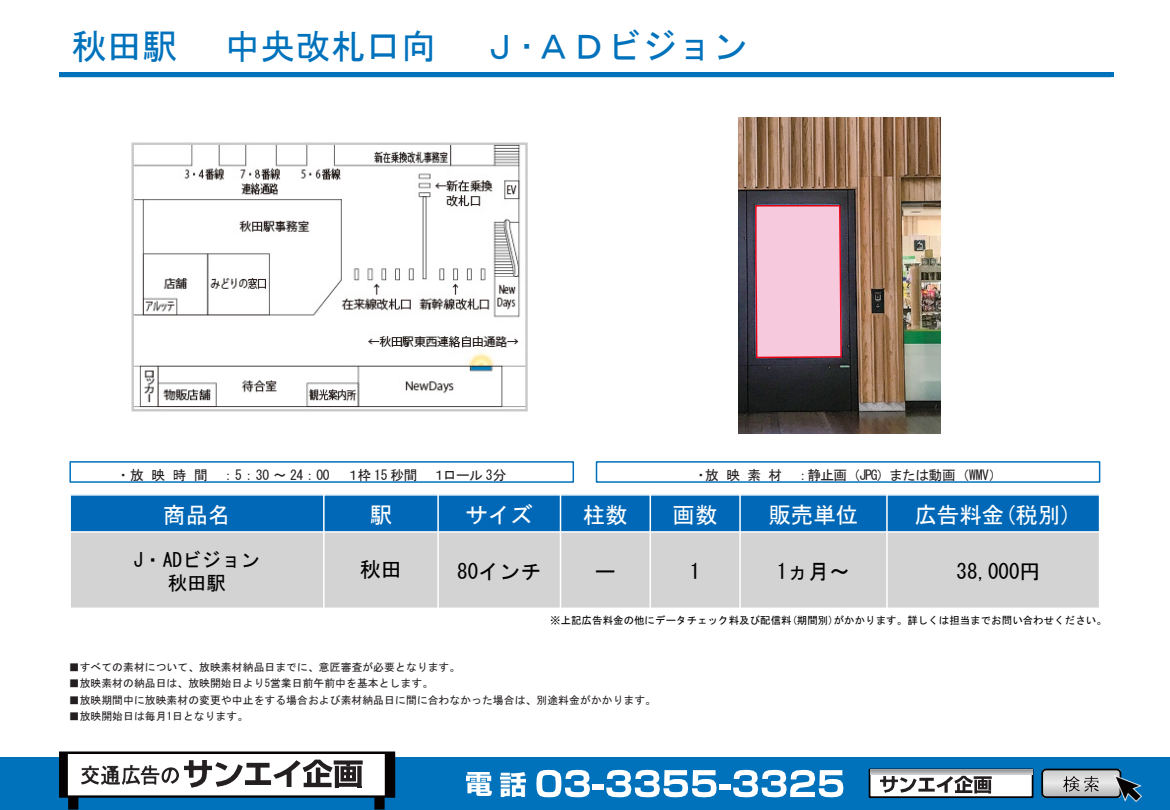
<style>
.page{position:relative;width:1170px;height:810px;background:#fff}
.page>*{position:absolute;margin:0;border:0;box-sizing:border-box;transform-origin:0 0}
.t1{font:35.25px "MS P Gothic";color:#0072bc}
.t2{font:35.25px "MS Gothic";color:#0072bc}
.t3{font:22.5px "MS Gothic";color:#fff}
.t4{font:21px "MS Gothic";letter-spacing:-.005em;color:#000}
.t5{font:21px "MS P Gothic";color:#000}
.t6{font:19.5px "MS Gothic";color:#000}
.t7{font:13.65px "MS Gothic";letter-spacing:-.025em;color:#231f20}
.t8{font:10.8px "MS Gothic";color:#231f20}
.t9{font:10.5px "MS Gothic";color:#000}
</style>
<div class="page">
<div style="left:0;top:758px;width:1170px;height:52px;background:#0072bc"></div>
<img style="left:467px;top:773px;width:24px;height:23px">
<img style="left:501px;top:772px;width:25px;height:24px">
<svg style="left:536px;top:770px;width:54px;height:27px"></svg>
<div style="left:593px;top:784px;width:11px;height:6px;background:#fff"></div>
<svg style="left:606px;top:770px;width:111px;height:27px"></svg>
<div style="left:719px;top:784px;width:12px;height:6px;background:#fff"></div>
<svg style="left:733px;top:770px;width:110px;height:27px"></svg>
<svg style="left:59px;top:752px;width:336px;height:58px"></svg>
<svg style="left:1041px;top:768px;width:81px;height:31px;background:#9fa7ad"></svg>
<img style="left:1064px;top:776px;width:15px;height:15px">
<img style="left:1085px;top:776px;width:14px;height:15px">
<div style="left:870px;top:770px;width:163px;height:27px;background:#fff"></div>
<div style="left:869px;top:769px;width:164px;height:29px;border:2px solid #050100"></div>
<img style="left:870px;top:770px;width:163px;height:4px">
<img style="left:1115px;top:776px;width:26px;height:26px">
<img style="left:881px;top:777px;width:17px;height:16px">
<svg style="left:900px;top:776px;width:92px;height:18px"></svg>
<img style="left:81px;top:765px;width:97px;height:19px">
<div style="left:596px;top:461px;width:504px;height:22px;border:2px solid #0072bc"></div>
<div style="left:69px;top:461px;width:505px;height:22px;border:2px solid #0072bc"></div>
<img style="left:131px;top:142px;width:396px;height:270px">
<div style="left:70px;top:495px;width:254px;height:37px;background:#0068b7"></div>
<div style="left:324px;top:495px;width:114px;height:37px;background:#0068b7"></div>
<div style="left:438px;top:495px;width:123px;height:37px;background:#0068b7"></div>
<div style="left:561px;top:495px;width:89px;height:37px;background:#0068b7"></div>
<div style="left:650px;top:495px;width:90px;height:37px;background:#0068b7"></div>
<div style="left:740px;top:495px;width:147px;height:37px;background:#0068b7"></div>
<div style="left:887px;top:495px;width:213px;height:37px;background:#0068b7"></div>
<div style="left:70px;top:532px;width:254px;height:76px;background:#d3d3d4"></div>
<div style="left:324px;top:532px;width:114px;height:76px;background:#d3d3d4"></div>
<div style="left:438px;top:532px;width:123px;height:76px;background:#d3d3d4"></div>
<div style="left:561px;top:532px;width:89px;height:76px;background:#d3d3d4"></div>
<div style="left:650px;top:532px;width:90px;height:76px;background:#d3d3d4"></div>
<div style="left:740px;top:532px;width:147px;height:76px;background:#d3d3d4"></div>
<div style="left:887px;top:532px;width:213px;height:76px;background:#d3d3d4"></div>
<hr style="left:323px;top:494px;width:2px;height:115px;background:#fff">
<hr style="left:437px;top:494px;width:2px;height:115px;background:#fff">
<hr style="left:560px;top:494px;width:1px;height:115px;background:#fff">
<hr style="left:650px;top:494px;width:1px;height:115px;background:#fff">
<hr style="left:739px;top:494px;width:2px;height:115px;background:#fff">
<hr style="left:886px;top:494px;width:2px;height:115px;background:#fff">
<hr style="left:69px;top:531px;width:1031px;height:2px;background:#fff">
<hr style="left:69px;top:494px;width:2px;height:115px;background:#fff">
<hr style="left:1099px;top:494px;width:1px;height:115px;background:#fff">
<hr style="left:69px;top:494px;width:1031px;height:2px;background:#fff">
<hr style="left:60px;top:73px;width:1054px;height:4px;background:#0072bc">
<img style="left:738px;top:117px;width:203px;height:316px">
<svg style="left:754px;top:204px;width:89px;height:155px;background:#edb8cc"></svg>
<h1 class="t1" style="left:72px;top:29px;width:107px">秋田駅</h1>
<h1 class="t1" style="left:225px;top:29px;width:213px">中央改札口向</h1>
<h1 class="t2" style="left:483px;top:29px;width:266px">Ｊ･ＡＤビジョン</h1>
<p class="t7" style="left:117px;top:468px;width:391px">・放映時間 ：5：30 ～ 24：00 １枠 15 秒間 １ロール 3分</p>
<p class="t7" style="left:694px;top:468px;width:310px">・放映素材 ：静止画（JPG）または動画（WMV）</p>
<p class="t3" style="left:163px;top:503px;width:69px">商品名</p>
<p class="t3" style="left:370px;top:503px;width:24px">駅</p>
<p class="t3" style="left:465px;top:503px;width:69px">サイズ</p>
<p class="t3" style="left:583px;top:503px;width:46px">柱数</p>
<p class="t3" style="left:673px;top:503px;width:46px">画数</p>
<p class="t3" style="left:768px;top:503px;width:91px">販売単位</p>
<p class="t3" style="left:914px;top:503px;width:159px">広告料金(税別)</p>
<p class="t6" style="left:134px;top:550px;width:128px">J・ADビジョン</p>
<p class="t6" style="left:168px;top:574px;width:60px">秋田駅</p>
<p class="t5" style="left:360px;top:559px;width:44px">秋田</p>
<p class="t4" style="left:457px;top:561px;width:86px">80インチ</p>
<p class="t4" style="left:595px;top:561px;width:23px">ー</p>
<p class="t4" style="left:690px;top:561px;width:12px">1</p>
<p class="t4" style="left:777px;top:561px;width:75px">1ヵ月～</p>
<p class="t4" style="left:957px;top:561px;width:85px">38,000円</p>
<p class="t9" style="left:550px;top:615px;width:558px">※上記広告料金の他にデータチェック料及び配信料(期間別)がかかります。詳しくは担当までお問い合わせください。</p>
<p class="t8" style="left:69px;top:662px;width:393px">■すべての素材について、放映素材納品日までに、意匠審査が必要となります。</p>
<p class="t8" style="left:69px;top:678px;width:366px">■放映素材の納品日は、放映開始日より5営業日前午前中を基本とします。</p>
<p class="t8" style="left:69px;top:694px;width:589px">■放映期間中に放映素材の変更や中止をする場合および素材納品日に間に合わなかった場合は、別途料金がかかります。</p>
<p class="t8" style="left:69px;top:710px;width:181px">■放映開始日は毎月1日となります。</p>
</div>
